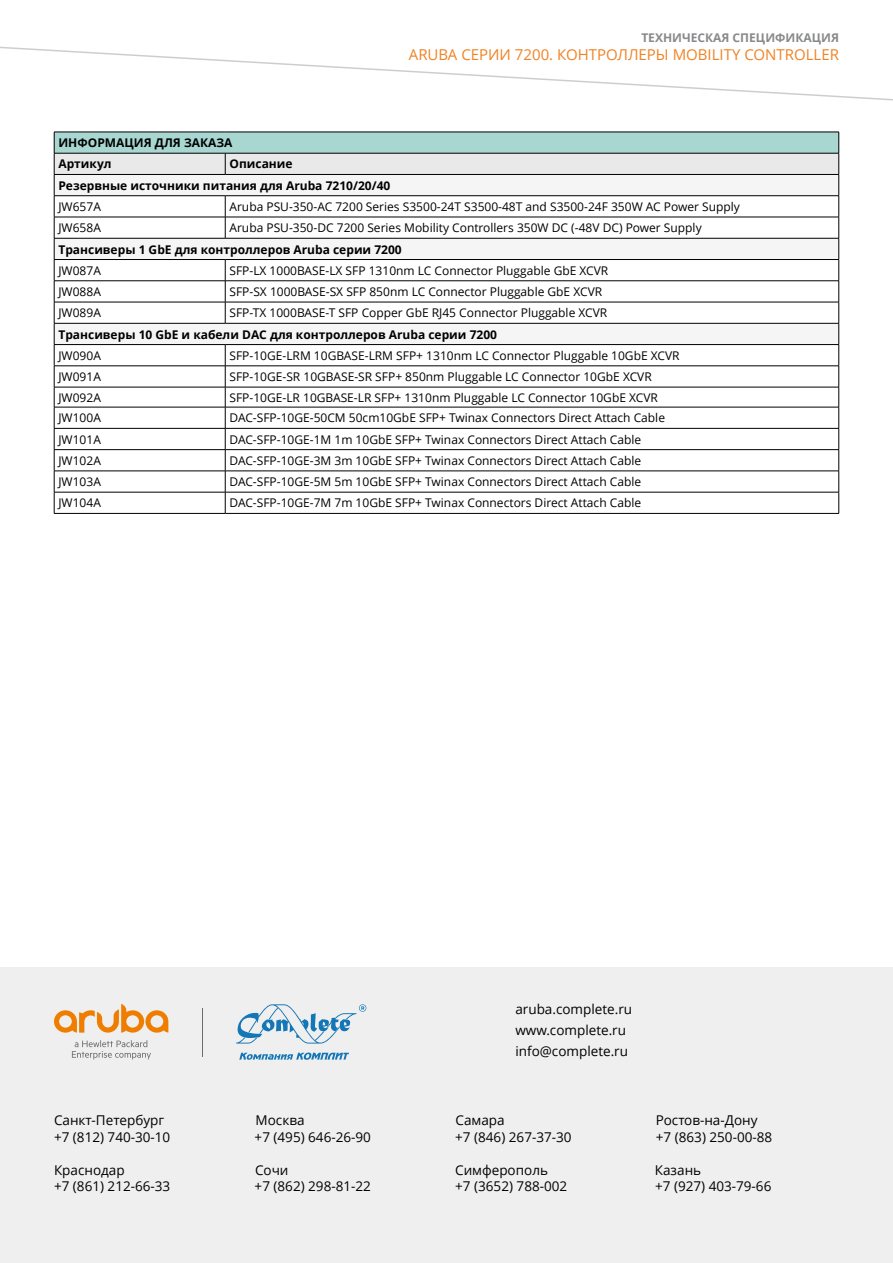
<style>
.page{position:relative;width:893px;height:1263px;background:#fff}
.page>*{position:absolute;margin:0;border:0;box-sizing:border-box;transform-origin:0 0}
.t1{font:15px "Open Sans";color:#f08223}
.t2{font:13.5px/21px "Open Sans";color:#000}
.t3{font:12px "Open Sans";color:#000}
.t4{font:700 12px/21.3px "Open Sans";color:#000}
.t5{font:700 12px "Open Sans";color:#88898b}
</style>
<div class="page">
<svg style="left:0;top:47px;width:893px;height:53px"></svg>
<svg style="left:54px;top:132px;width:785px;height:381px"></svg>
<hr style="left:54px;top:513px;width:171px;height:1px;background:#000">
<hr style="left:225px;top:513px;width:614px;height:1px;background:#000">
<div style="left:0;top:968px;width:893px;height:295px;background:#eeefee"></div>
<svg style="left:72px;top:1040px;width:79px;height:19px"></svg>
<svg style="left:54px;top:1004px;width:114px;height:29px"></svg>
<svg style="left:239px;top:1052px;width:110px;height:8px"></svg>
<svg style="left:236px;top:1004px;width:130px;height:39px"></svg>
<hr style="left:202px;top:1008px;width:1px;height:48px;background:#6f6b6a">
<p class="t5" style="left:641px;top:30px;width:199px">ТЕХНИЧЕСКАЯ СПЕЦИФИКАЦИЯ</p>
<p class="t1" style="left:409px;top:44px;width:432px">ARUBA СЕРИИ 7200. КОНТРОЛЛЕРЫ MOBILITY CONTROLLER</p>
<p class="t4" style="left:58px;top:132px;width:176px">ИНФОРМАЦИЯ ДЛЯ ЗАКАЗА<br>Артикул</p>
<p class="t4" style="left:58px;top:153px;width:333px;text-indent:171px">Описание<br>Резервные источники питания для Aruba 7210/20/40</p>
<p class="t3" style="left:58px;top:198px;width:44px">JW657A</p>
<p class="t3" style="left:229px;top:198px;width:512px">Aruba PSU-350-AC 7200 Series S3500-24T S3500-48T and S3500-24F 350W AC Power Supply</p>
<p class="t3" style="left:58px;top:220px;width:44px">JW658A</p>
<p class="t3" style="left:229px;top:220px;width:474px">Aruba PSU-350-DC 7200 Series Mobility Controllers 350W DC (-48V DC) Power Supply</p>
<p class="t4" style="left:58px;top:238px;width:345px">Трансиверы 1 GbE для контроллеров Aruba серии 7200</p>
<p class="t3" style="left:58px;top:262px;width:44px">JW087A</p>
<p class="t3" style="left:229px;top:262px;width:380px">SFP-LX 1000BASE-LX SFP 1310nm LC Connector Pluggable GbE XCVR</p>
<p class="t3" style="left:58px;top:283px;width:44px">JW088A</p>
<p class="t3" style="left:229px;top:283px;width:374px">SFP-SX 1000BASE-SX SFP 850nm LC Connector Pluggable GbE XCVR</p>
<p class="t3" style="left:58px;top:305px;width:44px">JW089A</p>
<p class="t3" style="left:229px;top:305px;width:379px">SFP-TX 1000BASE-T SFP Copper GbE RJ45 Connector Pluggable XCVR</p>
<p class="t4" style="left:58px;top:323px;width:440px">Трансиверы 10 GbE и кабели DAC для контроллеров Aruba серии 7200</p>
<p class="t3" style="left:58px;top:347px;width:44px">JW090A</p>
<p class="t3" style="left:229px;top:347px;width:452px">SFP-10GE-LRM 10GBASE-LRM SFP+ 1310nm LC Connector Pluggable 10GbE XCVR</p>
<p class="t3" style="left:58px;top:368px;width:44px">JW091A</p>
<p class="t3" style="left:229px;top:368px;width:424px">SFP-10GE-SR 10GBASE-SR SFP+ 850nm Pluggable LC Connector 10GbE XCVR</p>
<p class="t3" style="left:58px;top:389px;width:44px">JW092A</p>
<p class="t3" style="left:229px;top:389px;width:430px">SFP-10GE-LR 10GBASE-LR SFP+ 1310nm Pluggable LC Connector 10GbE XCVR</p>
<p class="t3" style="left:58px;top:410px;width:44px">JW100A</p>
<p class="t3" style="left:229px;top:410px;width:437px">DAC-SFP-10GE-50CM 50cm10GbE SFP+ Twinax Connectors Direct Attach Cable</p>
<p class="t3" style="left:58px;top:431px;width:44px">JW101A</p>
<p class="t3" style="left:229px;top:431px;width:413px">DAC-SFP-10GE-1M 1m 10GbE SFP+ Twinax Connectors Direct Attach Cable</p>
<p class="t3" style="left:58px;top:452px;width:44px">JW102A</p>
<p class="t3" style="left:229px;top:452px;width:413px">DAC-SFP-10GE-3M 3m 10GbE SFP+ Twinax Connectors Direct Attach Cable</p>
<p class="t3" style="left:58px;top:474px;width:44px">JW103A</p>
<p class="t3" style="left:229px;top:474px;width:413px">DAC-SFP-10GE-5M 5m 10GbE SFP+ Twinax Connectors Direct Attach Cable</p>
<p class="t3" style="left:58px;top:495px;width:44px">JW104A</p>
<p class="t3" style="left:229px;top:495px;width:413px">DAC-SFP-10GE-7M 7m 10GbE SFP+ Twinax Connectors Direct Attach Cable</p>
<p class="t2" style="left:515px;top:998px;width:118px">aruba.complete.ru www.complete.ru info@complete.ru</p>
<p class="t2" style="left:54px;top:1109px;width:112px">Санкт-Петербург</p>
<p class="t2" style="left:256px;top:1109px;width:50px">Москва</p>
<p class="t2" style="left:455px;top:1109px;width:51px">Самара</p>
<p class="t2" style="left:656px;top:1109px;width:103px">Ростов-на-Дону</p>
<p class="t2" style="left:54px;top:1126px;width:118px">+7 (812) 740-30-10</p>
<p class="t2" style="left:255px;top:1126px;width:118px">+7 (495) 646-26-90</p>
<p class="t2" style="left:455px;top:1126px;width:118px">+7 (846) 267-37-30</p>
<p class="t2" style="left:656px;top:1126px;width:118px">+7 (863) 250-00-88</p>
<p class="t2" style="left:54px;top:1159px;width:72px">Краснодар</p>
<p class="t2" style="left:255px;top:1159px;width:35px">Сочи</p>
<p class="t2" style="left:455px;top:1159px;width:94px">Симферополь</p>
<p class="t2" style="left:655px;top:1159px;width:48px">Казань</p>
<p class="t2" style="left:54px;top:1175px;width:118px">+7 (861) 212-66-33</p>
<p class="t2" style="left:255px;top:1175px;width:118px">+7 (862) 298-81-22</p>
<p class="t2" style="left:455px;top:1175px;width:114px">+7 (3652) 788-002</p>
<p class="t2" style="left:655px;top:1175px;width:118px">+7 (927) 403-79-66</p>
</div>
